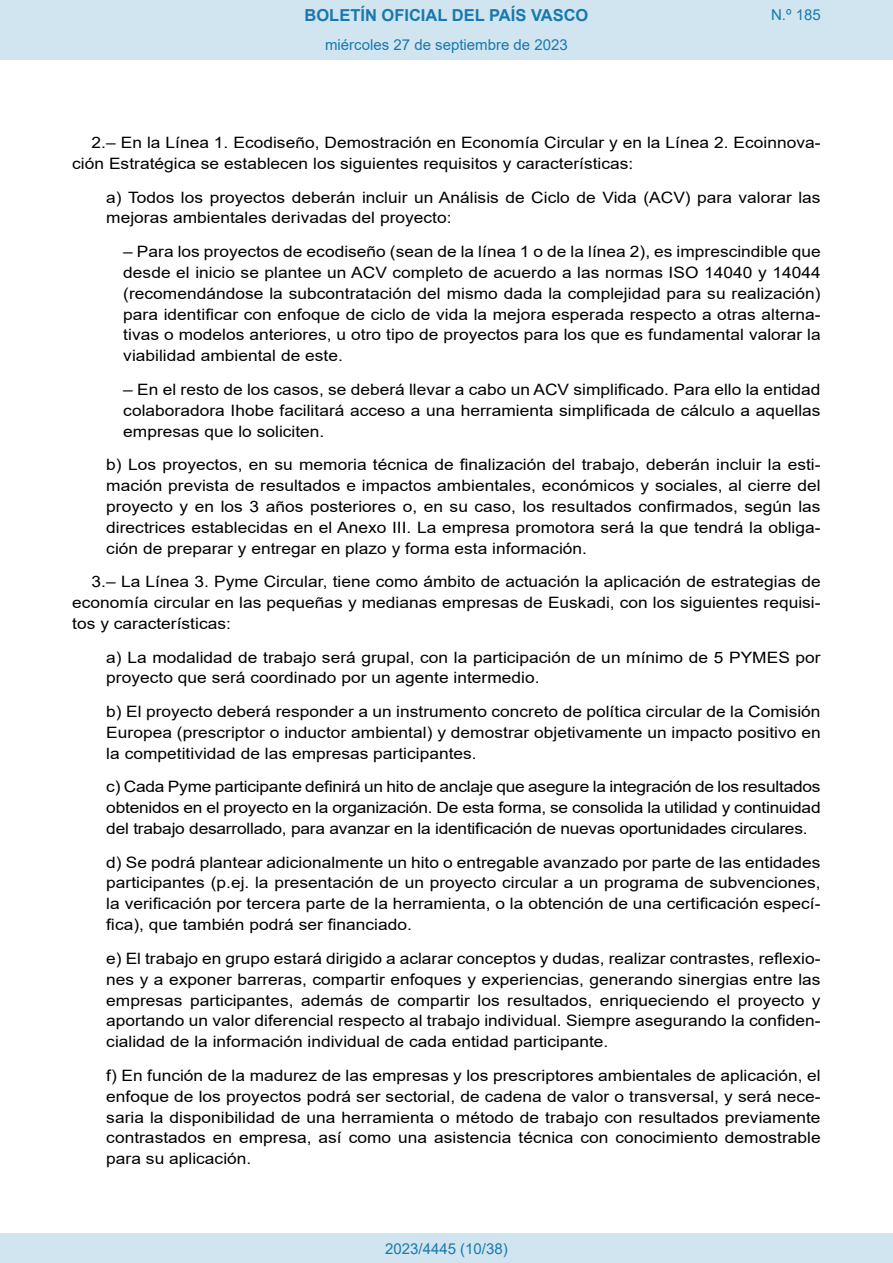
<style>
.page{position:relative;width:893px;height:1263px;background:#fff}
.page>*{position:absolute;margin:0;border:0;box-sizing:border-box;transform-origin:0 0}
.t1{font:700 16.5px "Arial";color:#1879ad}
.BOPVDetalle1{font:15.6px/20.9px "Arial";color:#000;text-align:justify;scale:1.11 1}
.BOPVDetalle2{font:15.6px/20.9px "Arial";color:#000;text-align:justify;scale:1.11 1}
.BOPVDetalle{font:15.6px/20.9px "Arial";color:#000;scale:1.11 1}
.Paginacion_Centro{font:15px "Arial";color:#1879ad}
</style>
<div class="page">
<div style="left:0;top:0;width:893px;height:60px;background:#d0e5f0"></div>
<div style="left:0;top:1233px;width:893px;height:30px;background:#d0e5f0"></div>
<p class="t1" style="left:305px;top:3px;width:285px">BOLETÍN OFICIAL DEL PAÍS VASCO</p>
<p class="Paginacion_Centro" style="left:325px;top:35px;width:244px">miércoles 27 de septiembre de 2023</p>
<p class="Paginacion_Centro" style="left:771px;top:5px;width:51px">N.º 185</p>
<p class="BOPVDetalle" style="left:72px;top:132px;width:676px;text-indent:19px">2.– En la Línea 1. Ecodiseño, Demostración en Economía Circular y en la Línea 2. Ecoinnova&shy;ción Estratégica se establecen los siguientes requisitos y características:</p>
<p class="BOPVDetalle1" style="left:106px;top:187px;width:645px">a) Todos los proyectos deberán incluir un Análisis de Ciclo de Vida (ACV) para valorar las mejoras ambientales derivadas del proyecto:</p>
<p class="BOPVDetalle2" style="left:123px;top:241px;width:630px">– Para los proyectos de ecodiseño (sean de la línea 1 o de la línea 2), es imprescindible que desde el inicio se plantee un ACV completo de acuerdo a las normas ISO 14040 y 14044 (recomendándose la subcontratación del mismo dada la complejidad para su realización) para identificar con enfoque de ciclo de vida la mejora esperada respecto a otras alterna&shy;tivas o modelos anteriores, u otro tipo de proyectos para los que es fundamental valorar la viabilidad ambiental de este.</p>
<p class="BOPVDetalle2" style="left:123px;top:379px;width:630px">– En el resto de los casos, se deberá llevar a cabo un ACV simplificado. Para ello la entidad colaboradora Ihobe facilitará acceso a una herramienta simplificada de cálculo a aquellas empresas que lo soliciten.</p>
<p class="BOPVDetalle1" style="left:106px;top:454px;width:645px">b) Los proyectos, en su memoria técnica de finalización del trabajo, deberán incluir la esti&shy;mación prevista de resultados e impactos ambientales, económicos y sociales, al cierre del proyecto y en los 3 años posteriores o, en su caso, los resultados confirmados, según las directrices establecidas en el Anexo III. La empresa promotora será la que tendrá la obliga&shy;ción de preparar y entregar en plazo y forma esta información.</p>
<p class="BOPVDetalle" style="left:72px;top:571px;width:676px;text-align:justify;text-indent:19px">3.– La Línea 3. Pyme Circular, tiene como ámbito de actuación la aplicación de estrategias de economía circular en las pequeñas y medianas empresas de Euskadi, con los siguientes requisi&shy;tos y características:</p>
<p class="BOPVDetalle1" style="left:106px;top:646px;width:645px">a) La modalidad de trabajo será grupal, con la participación de un mínimo de 5 PYMES por proyecto que será coordinado por un agente intermedio.</p>
<p class="BOPVDetalle1" style="left:106px;top:701px;width:645px">b) El proyecto deberá responder a un instrumento concreto de política circular de la Comisión Europea (prescriptor o inductor ambiental) y demostrar objetivamente un impacto positivo en la competitividad de las empresas participantes.</p>
<p class="BOPVDetalle1" style="left:106px;top:776px;width:645px">c) Cada Pyme participante definirá un hito de anclaje que asegure la integración de los resultados obtenidos en el proyecto en la organización. De esta forma, se consolida la utilidad y continuidad del trabajo desarrollado, para avanzar en la identificación de nuevas oportunidades circulares.</p>
<p class="BOPVDetalle1" style="left:106px;top:852px;width:645px">d) Se podrá plantear adicionalmente un hito o entregable avanzado por parte de las entidades participantes (p.ej. la presentación de un proyecto circular a un programa de subvenciones, la verificación por tercera parte de la herramienta, o la obtención de una certificación especí&shy;fica), que también podrá ser financiado.</p>
<p class="BOPVDetalle1" style="left:106px;top:948px;width:645px">e) El trabajo en grupo estará dirigido a aclarar conceptos y dudas, realizar contrastes, reflexio&shy;nes y a exponer barreras, compartir enfoques y experiencias, generando sinergias entre las empresas participantes, además de compartir los resultados, enriqueciendo el proyecto y aportando un valor diferencial respecto al trabajo individual. Siempre asegurando la confiden&shy;cialidad de la información individual de cada entidad participante.</p>
<p class="BOPVDetalle1" style="left:106px;top:1065px;width:645px">f) En función de la madurez de las empresas y los prescriptores ambientales de aplicación, el enfoque de los proyectos podrá ser sectorial, de cadena de valor o transversal, y será nece&shy;saria la disponibilidad de una herramienta o método de trabajo con resultados previamente contrastados en empresa, así como una asistencia técnica con conocimiento demostrable para su aplicación.</p>
<p class="Paginacion_Centro" style="left:385px;top:1238px;width:124px">2023/4445 (10/38)</p>
</div>
